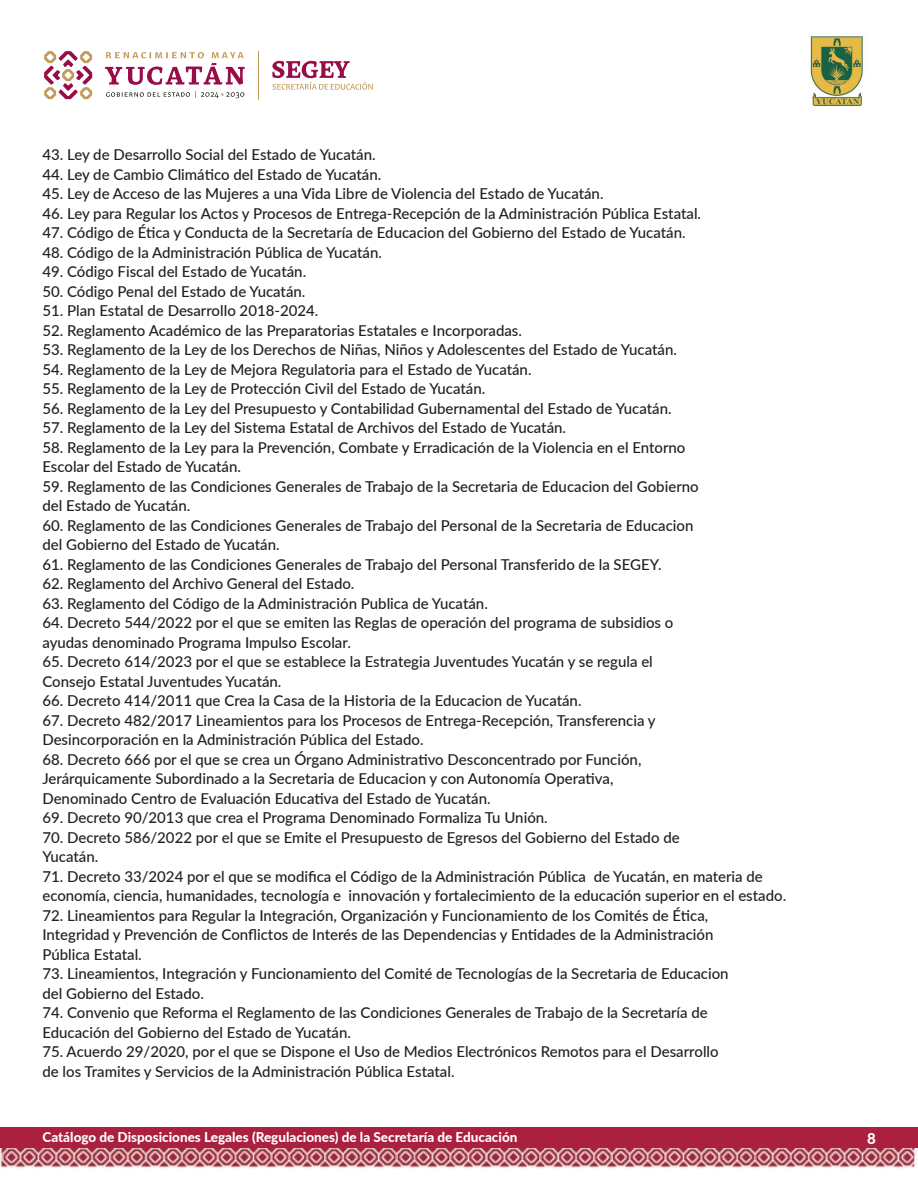
<style>
.page{position:relative;width:918px;height:1188px;background:#fff}
.page>*{position:absolute;margin:0;border:0;box-sizing:border-box;transform-origin:0 0}
.t1{font:500 15px/19.5px "Lato";color:#231f20}
.t2{font:700 15px "Barlow";color:#fff}
.t3{font:800 13.5px "Lato";color:#fff}
.s1{font-family:"Lato";font-weight:800}
</style>
<div class="page">
<img style="left:0;top:1148px;width:918px;height:20px">
<div style="left:0;top:1127px;width:918px;height:21px;background:#ab1f3f"></div>
<img style="left:810px;top:36px;width:53px;height:71px">
<hr style="left:259px;top:51px;width:1px;height:48px;background:#c29a5b">
<svg style="left:44px;top:51px;width:48px;height:48px"></svg>
<svg style="left:105px;top:52px;width:140px;height:33px"></svg>
<svg style="left:106px;top:91px;width:138px;height:7px"></svg>
<svg style="left:272px;top:61px;width:101px;height:29px"></svg>
<p class="t1" style="left:42px;top:144px;width:335px">43. Ley de Desarrollo Social del Estado de Yucatán.</p>
<p class="t1" style="left:42px;top:164px;width:340px">44. Ley de Cambio Climático del Estado de Yucatán.</p>
<p class="t1" style="left:42px;top:183px;width:563px">45. Ley de Acceso de las Mujeres a una Vida Libre de Violencia del Estado de Yucatán.</p>
<p class="t1" style="left:42px;top:203px;width:660px">46. Ley para Regular los Actos y Procesos de Entrega-Recepción de la Administración Pública Estatal.</p>
<p class="t1" style="left:42px;top:222px;width:645px">47. Código de Ética y Conducta de la Secretaría de Educacion del Gobierno del Estado de Yucatán.</p>
<p class="t1" style="left:42px;top:242px;width:341px">48. Código de la Administración Pública de Yucatán.</p>
<p class="t1" style="left:42px;top:261px;width:265px">49. Código Fiscal del Estado de Yucatán.</p>
<p class="t1" style="left:42px;top:281px;width:265px">50. Código Penal del Estado de Yucatán.</p>
<p class="t1" style="left:42px;top:300px;width:277px">51. Plan Estatal de Desarrollo 2018-2024.</p>
<p class="t1" style="left:42px;top:320px;width:481px">52. Reglamento Académico de las Preparatorias Estatales e Incorporadas.</p>
<p class="t1" style="left:42px;top:339px;width:636px">53. Reglamento de la Ley de los Derechos de Niñas, Niños y Adolescentes del Estado de Yucatán.</p>
<p class="t1" style="left:42px;top:359px;width:491px">54. Reglamento de la Ley de Mejora Regulatoria para el Estado de Yucatán.</p>
<p class="t1" style="left:42px;top:378px;width:444px">55. Reglamento de la Ley de Protección Civil del Estado de Yucatán.</p>
<p class="t1" style="left:42px;top:398px;width:631px">56. Reglamento de la Ley del Presupuesto y Contabilidad Gubernamental del Estado de Yucatán.</p>
<p class="t1" style="left:42px;top:417px;width:525px">57. Reglamento de la Ley del Sistema Estatal de Archivos del Estado de Yucatán.</p>
<p class="t1" style="left:42px;top:437px;width:645px">58. Reglamento de la Ley para la Prevención, Combate y Erradicación de la Violencia en el Entorno<br>Escolar del Estado de Yucatán.</p>
<p class="t1" style="left:42px;top:476px;width:658px">59. Reglamento de las Condiciones Generales de Trabajo de la Secretaria de Educacion del Gobierno del Estado de Yucatán.</p>
<p class="t1" style="left:42px;top:515px;width:653px">60. Reglamento de las Condiciones Generales de Trabajo del Personal de la Secretaria de Educacion del Gobierno del Estado de Yucatán.</p>
<p class="t1" style="left:42px;top:554px;width:621px">61. Reglamento de las Condiciones Generales de Trabajo del Personal Transferido de la SEGEY.</p>
<p class="t1" style="left:42px;top:573px;width:314px">62. Reglamento del Archivo General del Estado.</p>
<p class="t1" style="left:42px;top:593px;width:447px">63. Reglamento del Código de la Administración Publica de Yucatán.</p>
<p class="t1" style="left:42px;top:612px;width:633px">64. Decreto 544/2022 por el que se emiten las Reglas de operación del programa de subsidios o ayudas denominado Programa Impulso Escolar.</p>
<p class="t1" style="left:42px;top:651px;width:612px">65. Decreto 614/2023 por el que se establece la Estrategia Juventudes Yucatán y se regula el<br>Consejo Estatal Juventudes Yucatán.</p>
<p class="t1" style="left:42px;top:690px;width:541px">66. Decreto 414/2011 que Crea la Casa de la Historia de la Educacion de Yucatán.</p>
<p class="t1" style="left:42px;top:710px;width:615px">67. Decreto 482/2017 Lineamientos para los Procesos de Entrega-Recepción, Transferencia y<br>Desincorporación en la Administración Pública del Estado.</p>
<p class="t1" style="left:42px;top:749px;width:601px">68. Decreto 666 por el que se crea un Órgano Administrativo Desconcentrado por Función,<br>Jerárquicamente Subordinado a la Secretaria de Educacion y con Autonomía Operativa,<br>Denominado Centro de Evaluación Educativa del Estado de Yucatán.</p>
<p class="t1" style="left:42px;top:807px;width:507px">69. Decreto 90/2013 que crea el Programa Denominado Formaliza Tu Unión.</p>
<p class="t1" style="left:42px;top:827px;width:639px">70. Decreto 586/2022 por el que se Emite el Presupuesto de Egresos del Gobierno del Estado de<br>Yucatán.</p>
<p class="t1" style="left:42px;top:866px;width:745px">71. Decreto 33/2024 por el que se modifica el Código de la Administración Pública de Yucatán, en materia de economía, ciencia, humanidades, tecnología e innovación y fortalecimiento de la educación superior en el estado.</p>
<p class="t1" style="left:42px;top:905px;width:673px">72. Lineamientos para Regular la Integración, Organización y Funcionamiento de los Comités de Ética,<br>Integridad y Prevención de Conflictos de Interés de las Dependencias y Entidades de la Administración<br>Pública Estatal.</p>
<p class="t1" style="left:42px;top:963px;width:688px">73. Lineamientos, Integración y Funcionamiento del Comité de Tecnologías de la Secretaria de Educacion del Gobierno del Estado.</p>
<p class="t1" style="left:42px;top:1002px;width:667px">74. Convenio que Reforma el Reglamento de las Condiciones Generales de Trabajo de la Secretaría de<br>Educación del Gobierno del Estado de Yucatán.</p>
<p class="t1" style="left:42px;top:1041px;width:678px">75. Acuerdo 29/2020, por el que se Dispone el Uso de Medios Electrónicos Remotos para el Desarrollo de los Tramites y Servicios de la Administración Pública Estatal.</p>
<p class="t3" style="left:43px;top:1127px;width:476px">Catálogo de Disposiciones Legales (Regulaciones) de la Secretaría de Educación</p>
<p class="t2" style="left:867px;top:1129px;width:10px">2<span class="s1">8</span></p>
</div>
